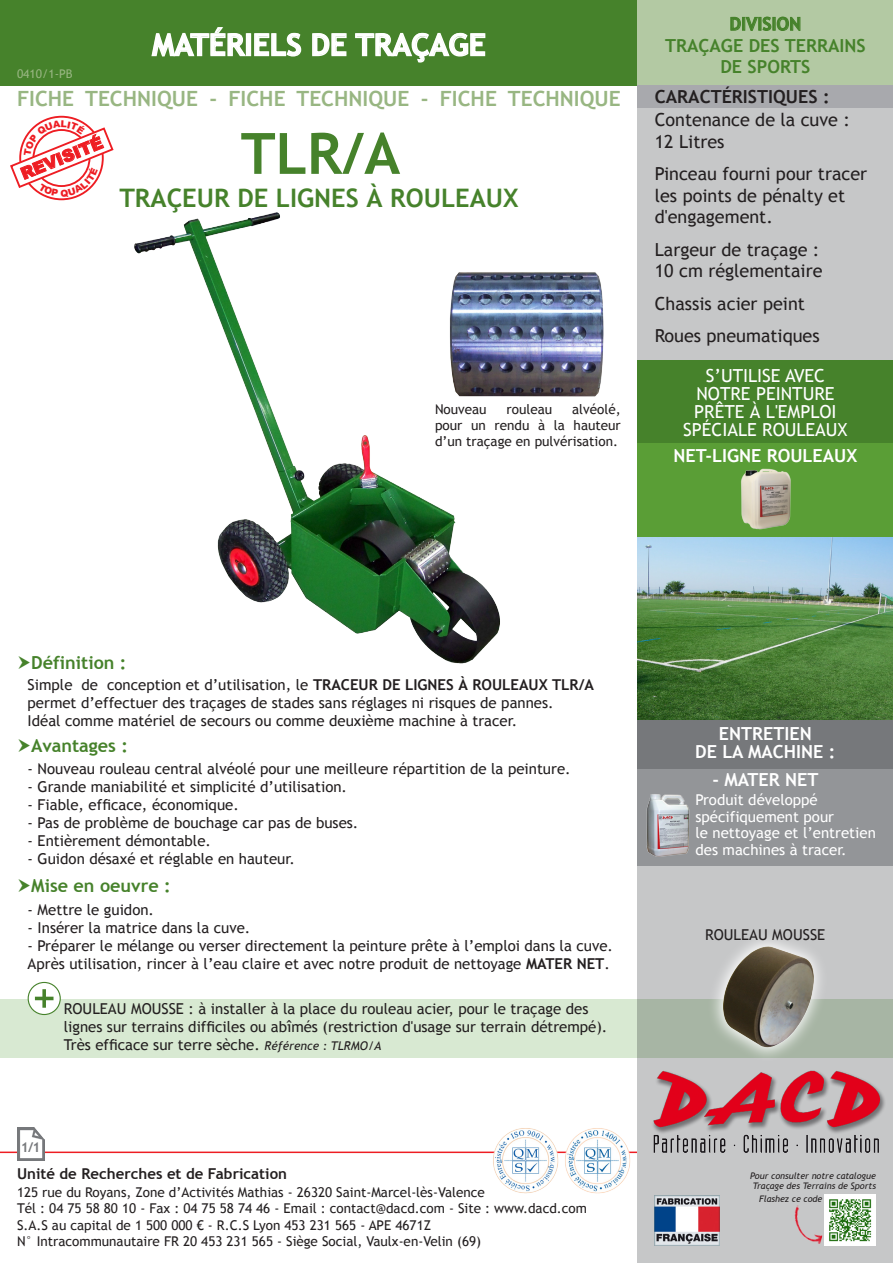
<style>
.page{position:relative;width:893px;height:1263px;background:#fff}
.page>*{position:absolute;margin:0;border:0;box-sizing:border-box;transform-origin:0 0}
.t1{font:700 57px "Trebuchet MS";color:#46822b}
.t2{font:700 30px "Trebuchet MS";color:#fff}
.t3{font:700 25.5px "Trebuchet MS";color:#46822b}
.t4{font:700 21px "Trebuchet MS";color:#98b682}
.t5{font:18px/21.6px "Trebuchet MS";color:#231f20}
.t6{font:700 18px "Trebuchet MS";color:#46822b}
.t7{font:18px "Trebuchet MS";color:#fff}
.t8{font:700 18px "Trebuchet MS";color:#fff}
.t9{font:700 18px "Trebuchet MS";color:#231f20}
.t10{font:900 16.65px "Arial";color:#ee1d23}
.t11{font:15px/18px "Trebuchet MS";color:#231f20}
.t12{font:15px "Trebuchet MS";color:#fff}
.t13{font:700 15px "Trebuchet MS";color:#231f20}
.t14{font:13.5px "Trebuchet MS";color:#231f20}
.t15{font:700 13.5px "Trebuchet MS";color:#76787b}
.t16{font:12px "Trebuchet MS";color:#98b682}
.t17{font:italic 9px "Trebuchet MS";color:#231f20}
.s1{font-weight:700}
.s2{font-style:italic;font-size:12px}
</style>
<div class="page">
<hr style="left:0;top:1151px;width:644px;height:2px;background:#ee1d23">
<div style="left:638px;top:107px;width:255px;height:1156px;background:#c6c7c8"></div>
<div style="left:0;top:0;width:893px;height:85px;background:#46822b"></div>
<div style="left:638px;top:0;width:255px;height:85px;background:#b3c9a3"></div>
<div style="left:638px;top:85px;width:255px;height:22px;background:#a8a9ad"></div>
<svg style="left:0;top:999px;width:893px;height:59px;background:#cfdfc9"></svg>
<svg style="left:28px;top:982px;width:32px;height:32px"></svg>
<div style="left:28px;top:982px;width:33px;height:33px;border:1px solid #46822b;border-radius:50%"></div>
<svg style="left:35px;top:989px;width:19px;height:19px"></svg>
<div style="left:638px;top:361px;width:255px;height:176px;background:#5a9e36"></div>
<div style="left:638px;top:361px;width:255px;height:82px;background:#46822b"></div>
<img style="left:741px;top:468px;width:50px;height:62px">
<img style="left:638px;top:537px;width:255px;height:183px">
<svg style="left:151px;top:27px;width:96px;height:30px"></svg>
<div style="left:246px;top:33px;width:5px;height:23px;border:2px solid #fff"></div>
<svg style="left:254px;top:32px;width:48px;height:25px"></svg>
<svg style="left:312px;top:33px;width:35px;height:24px"></svg>
<svg style="left:355px;top:32px;width:131px;height:31px"></svg>
<svg style="left:730px;top:16px;width:71px;height:15px"></svg>
<img style="left:134px;top:212px;width:366px;height:452px">
<img style="left:444px;top:263px;width:160px;height:152px">
<div style="left:638px;top:740px;width:255px;height:125px;background:#939598"></div>
<div style="left:638px;top:720px;width:255px;height:48px;background:#76787b"></div>
<img style="left:646px;top:794px;width:44px;height:63px">
<svg style="left:707px;top:931px;width:122px;height:128px;background:#bbc1bb"></svg>
<img style="left:720px;top:943px;width:97px;height:107px">
<img style="left:783px;top:1203px;width:42px;height:41px">
<img style="left:825px;top:1195px;width:51px;height:51px">
<img style="left:17px;top:1128px;width:27px;height:33px">
<img style="left:489px;top:1128px;width:145px;height:66px">
<img style="left:638px;top:1059px;width:255px;height:101px">
<img style="left:655px;top:1195px;width:65px;height:51px">
<svg style="left:10px;top:120px;width:104px;height:77px"></svg>
<p class="t16" style="left:17px;top:67px;width:57px">0410/1-PB</p>
<p class="t2" style="left:152px;top:26px;width:335px">MATÉRIELS DE TRAÇAGE</p>
<p class="t6" style="left:730px;top:13px;width:73px">DIVISION</p>
<p class="t6" style="left:665px;top:34px;width:202px">TRAÇAGE DES TERRAINS</p>
<p class="t6" style="left:720px;top:56px;width:92px">DE SPORTS</p>
<p class="t4" style="left:17px;top:86px;width:605px">FICHE TECHNIQUE - FICHE TECHNIQUE - FICHE TECHNIQUE</p>
<p class="t9" style="left:655px;top:85px;width:176px">CARACTÉRISTIQUES :</p>
<p class="t10" style="left:17px;top:163px;width:88px;rotate:-22deg">REVISITÉ</p>
<p class="t1" style="left:241px;top:118px;width:161px">TLR/A</p>
<p class="t3" style="left:119px;top:182px;width:401px">TRAÇEUR DE LIGNES À ROULEAUX</p>
<p class="t14" style="left:435px;top:401px;width:53px">Nouveau</p>
<p class="t14" style="left:507px;top:401px;width:47px">rouleau</p>
<p class="t14" style="left:572px;top:401px;width:50px">alvéolé,</p>
<p class="t14" style="left:435px;top:417px;width:187px">pour un rendu à la hauteur</p>
<p class="t14" style="left:435px;top:434px;width:184px">d’un traçage en pulvérisation.</p>
<p class="t5" style="left:655px;top:109px;width:197px">Contenance de la cuve :</p>
<p class="t5" style="left:655px;top:131px;width:71px">12 Litres</p>
<p class="t5" style="left:655px;top:163px;width:214px">Pinceau fourni pour tracer les points de pénalty et d'engagement.</p>
<p class="t5" style="left:655px;top:239px;width:166px">Largeur de traçage :</p>
<p class="t5" style="left:655px;top:260px;width:169px">10 cm réglementaire</p>
<p class="t5" style="left:655px;top:293px;width:152px">Chassis acier peint</p>
<p class="t5" style="left:655px;top:325px;width:166px">Roues pneumatiques</p>
<p class="t7" style="left:706px;top:365px;width:121px">S’UTILISE AVEC</p>
<p class="t7" style="left:696px;top:383px;width:140px">NOTRE PEINTURE</p>
<p class="t7" style="left:694px;top:401px;width:144px">PRÊTE À L'EMPLOI</p>
<p class="t7" style="left:683px;top:419px;width:166px">SPÉCIALE ROULEAUX</p>
<p class="t8" style="left:674px;top:444px;width:185px">NET-LIGNE ROULEAUX</p>
<p class="t6" style="left:31px;top:651px;width:97px">Définition :</p>
<p class="t11" style="left:28px;top:676px;width:568px">Simple de conception et d’utilisation, le <span class="s1">TRACEUR DE LIGNES À ROULEAUX TLR/A</span></p>
<p class="t11" style="left:28px;top:694px;width:528px">permet d’effectuer des traçages de stades sans réglages ni risques de pannes.</p>
<p class="t11" style="left:28px;top:712px;width:491px">Idéal comme matériel de secours ou comme deuxième machine à tracer.</p>
<p class="t6" style="left:31px;top:735px;width:98px">Avantages :</p>
<p class="t11" style="left:28px;top:760px;width:544px">- Nouveau rouleau central alvéolé pour une meilleure répartition de la peinture.</p>
<p class="t11" style="left:28px;top:778px;width:321px">- Grande maniabilité et simplicité d’utilisation.</p>
<p class="t11" style="left:28px;top:796px;width:213px">- Fiable, efficace, économique.</p>
<p class="t11" style="left:28px;top:814px;width:332px">- Pas de problème de bouchage car pas de buses.</p>
<p class="t11" style="left:28px;top:832px;width:185px">- Entièrement démontable.</p>
<p class="t11" style="left:28px;top:850px;width:269px">- Guidon désaxé et réglable en hauteur.</p>
<p class="t6" style="left:31px;top:874px;width:141px">Mise en oeuvre :</p>
<p class="t11" style="left:28px;top:901px;width:128px">- Mettre le guidon.</p>
<p class="t11" style="left:28px;top:919px;width:224px">- Insérer la matrice dans la cuve.</p>
<p class="t11" style="left:28px;top:937px;width:587px">- Préparer le mélange ou verser directement la peinture prête à l’emploi dans la cuve.</p>
<p class="t11" style="left:28px;top:955px;width:584px">Après utilisation, rincer à l’eau claire et avec notre produit de nettoyage <span class="s1">MATER NET</span>.</p>
<p class="t11" style="left:64px;top:1000px;width:545px">ROULEAU MOUSSE : à installer à la place du rouleau acier, pour le traçage des lignes sur terrains difficiles ou abîmés (restriction d'usage sur terrain détrempé).<br>Très efficace sur terre sèche. <span class="s2">Référence : TLRMO/A</span></p>
<p class="t15" style="left:21px;top:1139px;width:21px">1/1</p>
<p class="t13" style="left:17px;top:1164px;width:271px">Unité de Recherches et de Fabrication</p>
<p class="t14" style="left:17px;top:1184px;width:469px">125 rue du Royans, Zone d’Activités Mathias - 26320 Saint-Marcel-lès-Valence</p>
<p class="t14" style="left:17px;top:1201px;width:571px">Tél : 04 75 58 80 10 - Fax : 04 75 58 74 46 - Email : contact@dacd.com - Site : www.dacd.com</p>
<p class="t14" style="left:17px;top:1217px;width:416px">S.A.S au capital de 1 500 000 € - R.C.S Lyon 453 231 565 - APE 4671Z</p>
<p class="t14" style="left:17px;top:1233px;width:466px">N° Intracommunautaire FR 20 453 231 565 - Siège Social, Vaulx-en-Velin (69)</p>
<p class="t8" style="left:719px;top:722px;width:94px">ENTRETIEN</p>
<p class="t8" style="left:695px;top:740px;width:142px">DE LA MACHINE :</p>
<p class="t8" style="left:712px;top:769px;width:108px">- MATER NET</p>
<p class="t12" style="left:695px;top:791px;width:124px">Produit développé</p>
<p class="t12" style="left:695px;top:807px;width:140px">spécifiquement pour</p>
<p class="t12" style="left:695px;top:824px;width:182px">le nettoyage et l’entretien</p>
<p class="t12" style="left:695px;top:840px;width:153px">des machines à tracer.</p>
<p class="t11" style="left:705px;top:926px;width:122px">ROULEAU MOUSSE</p>
<p class="t17" style="left:750px;top:1170px;width:127px">Pour consulter notre catalogue</p>
<p class="t17" style="left:753px;top:1181px;width:125px">Traçage des Terrains de Sports</p>
<p class="t17" style="left:759px;top:1193px;width:65px">Flashez ce code</p>
</div>
